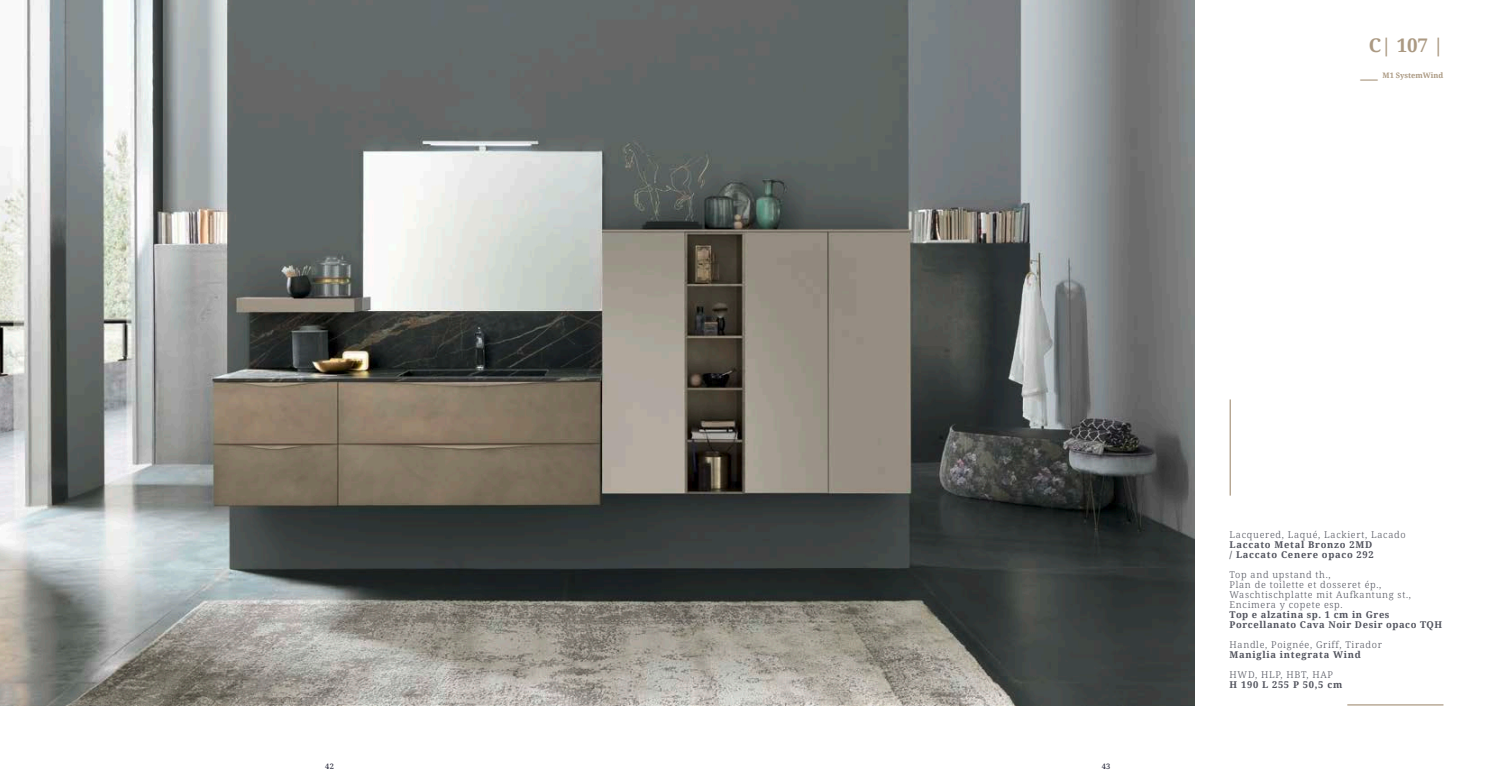
<style>
.page{position:relative;width:1489px;height:780px;background:#fff}
.page>*{position:absolute;margin:0;border:0;box-sizing:border-box;transform-origin:0 0}
.t1{font:700 18.75px/25.8px "Noto Serif";color:#ab9982}
.t2{font:300 9.38px/10px "Noto Serif";letter-spacing:.075em;color:#51535d}
.t3{font:700 9.38px/10px "Noto Serif";letter-spacing:.075em;color:#51535d}
.t4{font:700 7.5px "Noto Serif";color:#ab9982}
.t5{font:500 7.5px "Noto Serif";color:#28293b}
</style>
<div class="page">
<img style="left:0;top:0;width:1194px;height:705px">
<hr style="left:1229px;top:399px;width:1px;height:96px;background:#ab9982">
<hr style="left:1347px;top:704px;width:96px;height:1px;background:#ab9982">
<h1 class="t1" style="left:1360px;top:32px;width:84px;text-indent:8px">C| 107 | __</h1>
<p class="t4" style="left:1382px;top:70px;width:62px">M1 SystemWind</p>
<p class="t5" style="left:325px;top:761px;width:10px">42</p>
<p class="t5" style="left:1101px;top:761px;width:10px">43</p>
<p class="t2" style="left:1229px;top:529px;width:177px">Lacquered, Laqué, Lackiert, Lacado</p>
<p class="t3" style="left:1229px;top:539px;width:146px">Laccato Metal Bronzo 2MD / Laccato Cenere opaco 292</p>
<p class="t2" style="left:1229px;top:569px;width:183px">Top and upstand th.,<br>Plan de toilette et dosseret ép.,<br>Waschtischplatte mit Aufkantung st.,<br>Encimera y copete esp.</p>
<p class="t3" style="left:1229px;top:609px;width:214px">Top e alzatina sp. 1 cm in Gres<br>Porcellanato Cava Noir Desir opaco TQH</p>
<p class="t2" style="left:1229px;top:639px;width:154px">Handle, Poignée, Griff, Tirador</p>
<p class="t3" style="left:1229px;top:649px;width:133px">Maniglia integrata Wind</p>
<p class="t2" style="left:1229px;top:669px;width:105px">HWD, HLP, HBT, HAP</p>
<p class="t3" style="left:1229px;top:679px;width:114px">H 190 L 255 P 50,5 cm</p>
</div>
